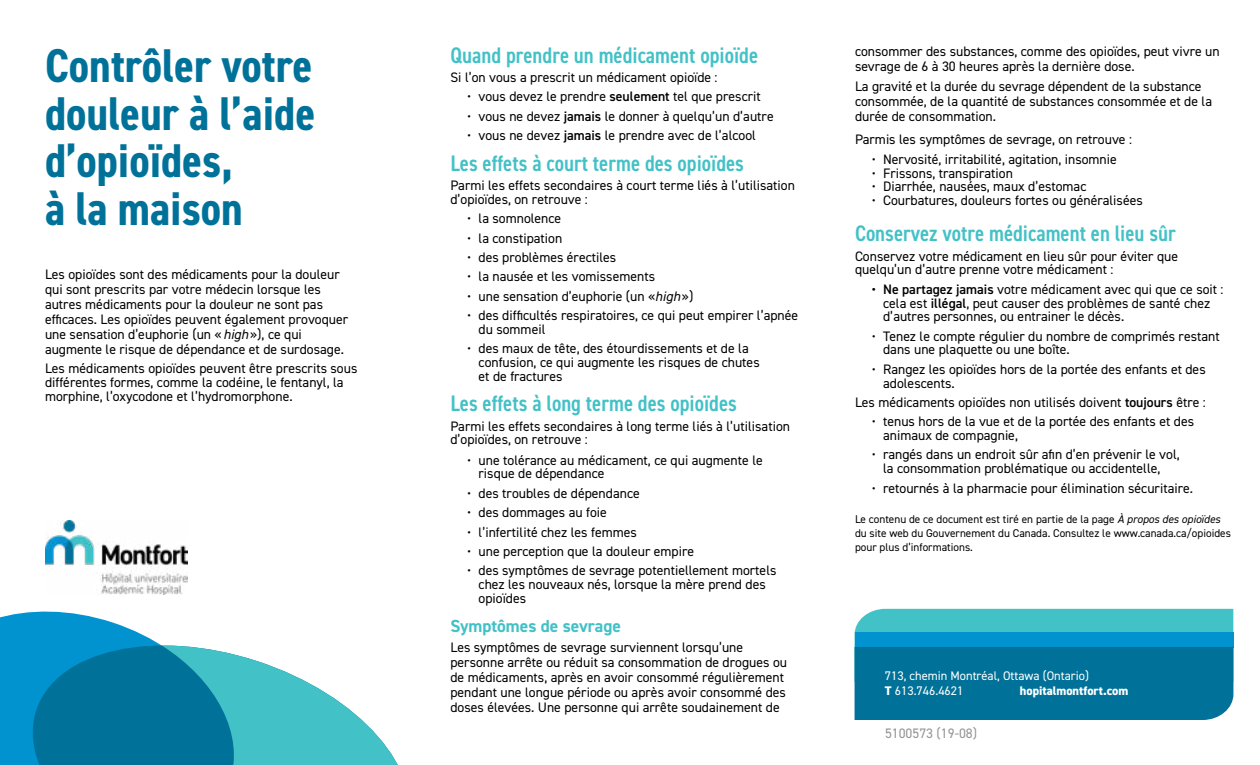
<style>
.page{position:relative;width:1260px;height:765px;background:#fff}
.page>*{position:absolute;margin:0;border:0;box-sizing:border-box;transform-origin:0 0}
.t1{font:700 condensed 47.5px/47.5px "DIN2014";color:#007299}
.t2{font:600 condensed 22.5px "DIN2014";color:#42c1c7}
.t3{font:700 17.5px "DIN2014";color:#42c1c7}
.Body{font:13.75px/13.8px "DIN2014";color:#000}
.t4{font:13.75px "DIN2014";color:#939598}
.t5{font:12.5px "DIN2014";color:#fff}
.t6{font:800 12.5px "DIN2014";color:#fff}
.Body-2{font:11.25px/13.8px "DIN2014";color:#000}
.s1{font-style:italic}
.s2{font-weight:600}
.s3{font-weight:800}
</style>
<div class="page">
<svg style="left:0;top:611px;width:127px;height:154px;background:#23a1d6"></svg>
<svg style="left:16px;top:628px;width:145px;height:137px;background:#0482b2"></svg>
<svg style="left:122px;top:645px;width:276px;height:120px"></svg>
<svg style="left:855px;top:609px;width:378px;height:111px;background:#0f87aa"></svg>
<img style="left:45px;top:521px;width:143px;height:73px">
<h1 class="t1" style="left:45px;top:41px;width:272px">Contrôler votre douleur à l’aide d’opioïdes,<br>à la maison</h1>
<p class="Body" style="left:45px;top:266px;width:305px;line-height:15px">Les opioïdes sont des médicaments pour la douleur qui sont prescrits par votre médecin lorsque les autres médicaments pour la douleur ne sont pas efficaces. Les opioïdes peuvent également provoquer une sensation d’euphorie (un «<span class="s1">high</span>»), ce qui augmente le risque de dépendance et de surdosage.</p>
<p class="Body" style="left:45px;top:361px;width:314px">Les médicaments opioïdes peuvent être prescrits sous différentes formes, comme la codéine, le fentanyl, la morphine, l’oxycodone et l’hydromorphone.</p>
<h2 class="t2" style="left:450px;top:40px;width:309px">Quand prendre un médicament opioïde</h2>
<p class="Body" style="left:450px;top:70px;width:269px">Si l’on vous a prescrit un médicament opioïde :</p>
<p class="Body" style="left:467px;top:89px;width:295px">• vous devez le prendre <span class="s2">seulement</span> tel que prescrit</p>
<p class="Body" style="left:467px;top:109px;width:308px">• vous ne devez <span class="s2">jamais</span> le donner à quelqu’un d’autre</p>
<p class="Body" style="left:467px;top:128px;width:290px">• vous ne devez <span class="s2">jamais</span> le prendre avec de l’alcool</p>
<h2 class="t2" style="left:450px;top:148px;width:295px">Les effets à court terme des opioïdes</h2>
<p class="Body" style="left:450px;top:178px;width:346px">Parmi les effets secondaires à court terme liés à l’utilisation d’opioïdes, on retrouve :</p>
<p class="Body" style="left:467px;top:211px;width:96px">• la somnolence</p>
<p class="Body" style="left:467px;top:231px;width:97px">• la constipation</p>
<p class="Body" style="left:467px;top:250px;width:151px">• des problèmes érectiles</p>
<p class="Body" style="left:467px;top:269px;width:189px">• la nausée et les vomissements</p>
<p class="Body" style="left:467px;top:289px;width:228px">• une sensation d’euphorie (un «<span class="s1">high</span>»)</p>
<p class="Body" style="left:479px;top:308px;width:321px;text-indent:-11px">• des difficultés respiratoires, ce qui peut empirer l’apnée du sommeil</p>
<p class="Body" style="left:479px;top:341px;width:283px;text-indent:-11px">• des maux de tête, des étourdissements et de la confusion, ce qui augmente les risques de chutes et de fractures</p>
<h2 class="t2" style="left:450px;top:389px;width:288px">Les effets à long terme des opioïdes</h2>
<p class="Body" style="left:450px;top:419px;width:341px">Parmi les effets secondaires à long terme liés à l’utilisation d’opioïdes, on retrouve :</p>
<p class="Body" style="left:479px;top:453px;width:286px;text-indent:-11px">• une tolérance au médicament, ce qui augmente le risque de dépendance</p>
<p class="Body" style="left:467px;top:486px;width:174px">• des troubles de dépendance</p>
<p class="Body" style="left:467px;top:505px;width:141px">• des dommages au foie</p>
<p class="Body" style="left:467px;top:525px;width:171px">• l’infertilité chez les femmes</p>
<p class="Body" style="left:467px;top:544px;width:228px">• une perception que la douleur empire</p>
<p class="Body" style="left:479px;top:563px;width:299px;text-indent:-11px">• des symptômes de sevrage potentiellement mortels chez les nouveaux nés, lorsque la mère prend des opioïdes</p>
<h3 class="t3" style="left:450px;top:614px;width:172px">Symptômes de sevrage</h3>
<p class="Body" style="left:450px;top:640px;width:338px;line-height:15px">Les symptômes de sevrage surviennent lorsqu’une personne arrête ou réduit sa consommation de drogues ou de médicaments, après en avoir consommé régulièrement pendant une longue période ou après avoir consommé des doses élevées. Une personne qui arrête soudainement de</p>
<p class="Body" style="left:855px;top:43px;width:366px;line-height:15px">consommer des substances, comme des opioïdes, peut vivre un sevrage de 6 à 30 heures après la dernière dose.</p>
<p class="Body" style="left:855px;top:79px;width:359px;line-height:15px">La gravité et la durée du sevrage dépendent de la substance consommée, de la quantité de substances consommée et de la durée de consommation.</p>
<p class="Body" style="left:855px;top:133px;width:279px">Parmis les symptômes de sevrage, on retrouve :</p>
<p class="Body" style="left:872px;top:152px;width:246px">• Nervosité, irritabilité, agitation, insomnie</p>
<p class="Body" style="left:872px;top:166px;width:143px">• Frissons, transpiration</p>
<p class="Body" style="left:872px;top:179px;width:216px">• Diarrhée, nausées, maux d’estomac</p>
<p class="Body" style="left:872px;top:193px;width:272px">• Courbatures, douleurs fortes ou généralisées</p>
<h2 class="t2" style="left:855px;top:219px;width:322px">Conservez votre médicament en lieu sûr</h2>
<p class="Body" style="left:855px;top:249px;width:325px">Conservez votre médicament en lieu sûr pour éviter que quelqu’un d’autre prenne votre médicament :</p>
<p class="Body" style="left:883px;top:282px;width:342px;text-indent:-11px"><span class="s2">• Ne partagez jamais</span> votre médicament avec qui que ce soit : cela est <span class="s2">illégal</span>, peut causer des problèmes de santé chez d’autres personnes, ou entrainer le décès.</p>
<p class="Body" style="left:883px;top:329px;width:338px;text-indent:-11px">• Tenez le compte régulier du nombre de comprimés restant dans une plaquette ou une boîte.</p>
<p class="Body" style="left:883px;top:362px;width:324px;text-indent:-11px">• Rangez les opioïdes hors de la portée des enfants et des adolescents.</p>
<p class="Body" style="left:855px;top:395px;width:352px">Les médicaments opioïdes non utilisés doivent <span class="s2">toujours</span> être :</p>
<p class="Body" style="left:883px;top:414px;width:313px;text-indent:-11px">• tenus hors de la vue et de la portée des enfants et des animaux de compagnie,</p>
<p class="Body" style="left:872px;top:448px;width:309px;text-align:center">• rangés dans un endroit sûr afin d’en prévenir le vol, la consommation problématique ou accidentelle,</p>
<p class="Body" style="left:872px;top:481px;width:323px">• retournés à la pharmacie pour élimination sécuritaire.</p>
<p class="Body-2" style="left:855px;top:512px;width:378px">Le contenu de ce document est tiré en partie de la page <span class="s1">À propos des opioïdes </span>du site web du Gouvernement du Canada. Consultez le www.canada.ca/opioides pour plus d’informations.</p>
<h1 class="t5" style="left:885px;top:668px;width:205px">713, chemin Montréal, Ottawa (Ontario)</h1>
<h1 class="t5" style="left:885px;top:683px;width:80px"><span class="s3">T</span> 613.746.4621</h1>
<h1 class="t6" style="left:1020px;top:682px;width:110px">hopitalmontfort.com</h1>
<p class="t4" style="left:885px;top:725px;width:94px">5100573 (19-08)</p>
</div>
